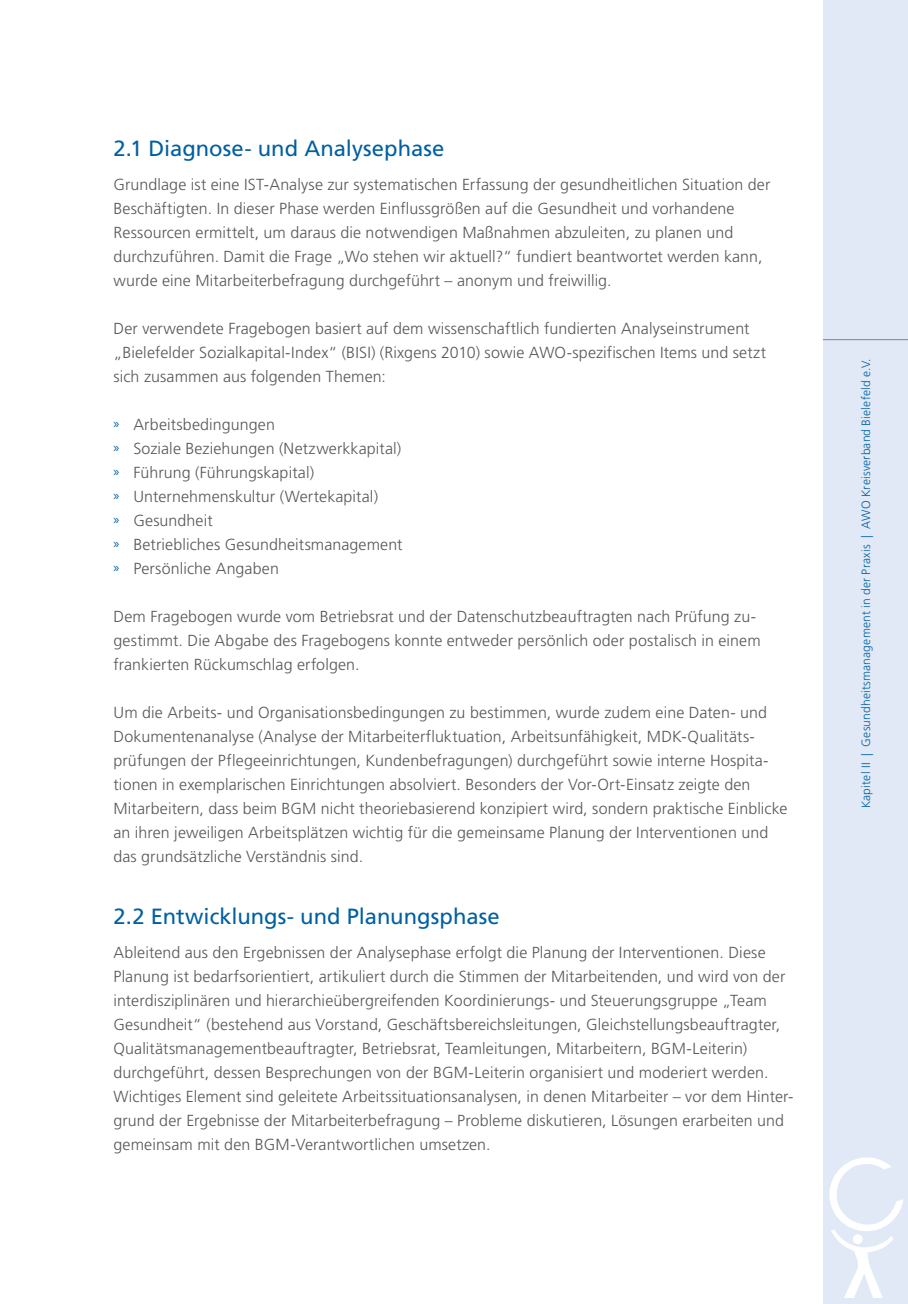
<style>
.page{position:relative;width:908px;height:1304px;background:#fff}
.page>*{position:absolute;margin:0;border:0;box-sizing:border-box;transform-origin:0 0}
.Überschrift{font:22px "Frutiger LT";color:#0160a1}
.fließtext{font:300 16px/24px "Frutiger LT";letter-spacing:.005em;color:#57585a}
.Kapitel_rechts_verti{font:300 12px "Frutiger LT";letter-spacing:.015em;color:#0160a1}
.s1{font-family:"Myriad Pro";font-weight:400;font-size:14px;color:#0160a1}
</style>
<div class="page">
<div style="left:822px;top:0;width:85px;height:1304px;background:#e1e9f6"></div>
<hr style="left:822px;top:339px;width:85px;height:1px;background:#808285">
<svg style="left:829px;top:1157px;width:74px;height:141px"></svg>
<div style="left:852px;top:1234px;width:10px;height:10px;background:#fff;border-radius:50%"></div>
<p class="Überschrift" style="left:113px;top:135px;width:332px">2.1 Diagnose- und Analysephase</p>
<p class="fließtext" style="left:113px;top:172px;width:658px">Grundlage ist eine IST-Analyse zur systematischen Erfassung der gesundheitlichen Situation der Beschäftigten. In dieser Phase werden Einflussgrößen auf die Gesundheit und vorhandene Ressourcen ermittelt, um daraus die notwendigen Maßnahmen abzuleiten, zu planen und durchzuführen. Damit die Frage „Wo stehen wir aktuell?“ fundiert beantwortet werden kann, wurde eine Mitarbeiterbefragung durchgeführt – anonym und freiwillig.</p>
<p class="fließtext" style="left:113px;top:316px;width:653px">Der verwendete Fragebogen basiert auf dem wissenschaftlich fundierten Analyseinstrument „Bielefelder Sozialkapital-Index“ (BISI) (Rixgens 2010) sowie AWO-spezifischen Items und setzt sich zusammen aus folgenden Themen:</p>
<p class="fließtext" style="left:113px;top:412px;width:163px"><span class="s1">»</span> Arbeitsbedingungen</p>
<p class="fließtext" style="left:113px;top:436px;width:289px"><span class="s1">»</span> Soziale Beziehungen (Netzwerkkapital)</p>
<p class="fließtext" style="left:113px;top:460px;width:202px"><span class="s1">»</span> Führung (Führungskapital)</p>
<p class="fließtext" style="left:113px;top:484px;width:266px"><span class="s1">»</span> Unternehmenskultur (Wertekapital)</p>
<p class="fließtext" style="left:113px;top:508px;width:101px"><span class="s1">»</span> Gesundheit</p>
<p class="fließtext" style="left:113px;top:532px;width:290px"><span class="s1">»</span> Betriebliches Gesundheitsmanagement</p>
<p class="fließtext" style="left:113px;top:556px;width:167px"><span class="s1">»</span> Persönliche Angaben</p>
<p class="fließtext" style="left:113px;top:604px;width:648px">Dem Fragebogen wurde vom Betriebsrat und der Datenschutzbeauftragten nach Prüfung zu&shy;gestimmt. Die Abgabe des Fragebogens konnte entweder persönlich oder postalisch in einem frankierten Rückumschlag erfolgen.</p>
<p class="fließtext" style="left:113px;top:700px;width:675px">Um die Arbeits- und Organisationsbedingungen zu bestimmen, wurde zudem eine Daten- und Dokumentenanalyse (Analyse der Mitarbeiterfluktuation, Arbeitsunfähigkeit, MDK-Qualitäts&shy;prüfungen der Pflegeeinrichtungen, Kundenbefragungen) durchgeführt sowie interne Hospita&shy;tionen in exemplarischen Einrichtungen absolviert. Besonders der Vor-Ort-Einsatz zeigte den Mitarbeitern, dass beim BGM nicht theoriebasierend konzipiert wird, sondern praktische Einblicke an ihren jeweiligen Arbeitsplätzen wichtig für die gemeinsame Planung der Interventionen und das grundsätzliche Verständnis sind.</p>
<p class="Überschrift" style="left:113px;top:903px;width:387px">2.2 Entwicklungs- und Planungsphase</p>
<p class="fließtext" style="left:113px;top:940px;width:681px">Ableitend aus den Ergebnissen der Analysephase erfolgt die Planung der Interventionen. Diese Planung ist bedarfsorientiert, artikuliert durch die Stimmen der Mitarbeitenden, und wird von der interdisziplinären und hierarchieübergreifenden Koordinierungs- und Steuerungsgruppe „Team Gesundheit“ (bestehend aus Vorstand, Geschäftsbereichsleitungen, Gleichstellungsbeauftragter, Qualitätsmanagementbeauftragter, Betriebsrat, Teamleitungen, Mitarbeitern, BGM-Leiterin) durchgeführt, dessen Besprechungen von der BGM-Leiterin organisiert und moderiert werden.<br>Wichtiges Element sind geleitete Arbeitssituationsanalysen, in denen Mitarbeiter – vor dem Hinter&shy;grund der Ergebnisse der Mitarbeiterbefragung – Probleme diskutieren, Lösungen erarbeiten und gemeinsam mit den BGM-Verantwortlichen umsetzen.</p>
<p class="Kapitel_rechts_verti" style="left:858px;top:808px;width:451px;rotate:-90deg">Kapitel II | Gesundheitsmanagement in der Praxis | AWO Kreisverband Bielefeld e.V.</p>
</div>
